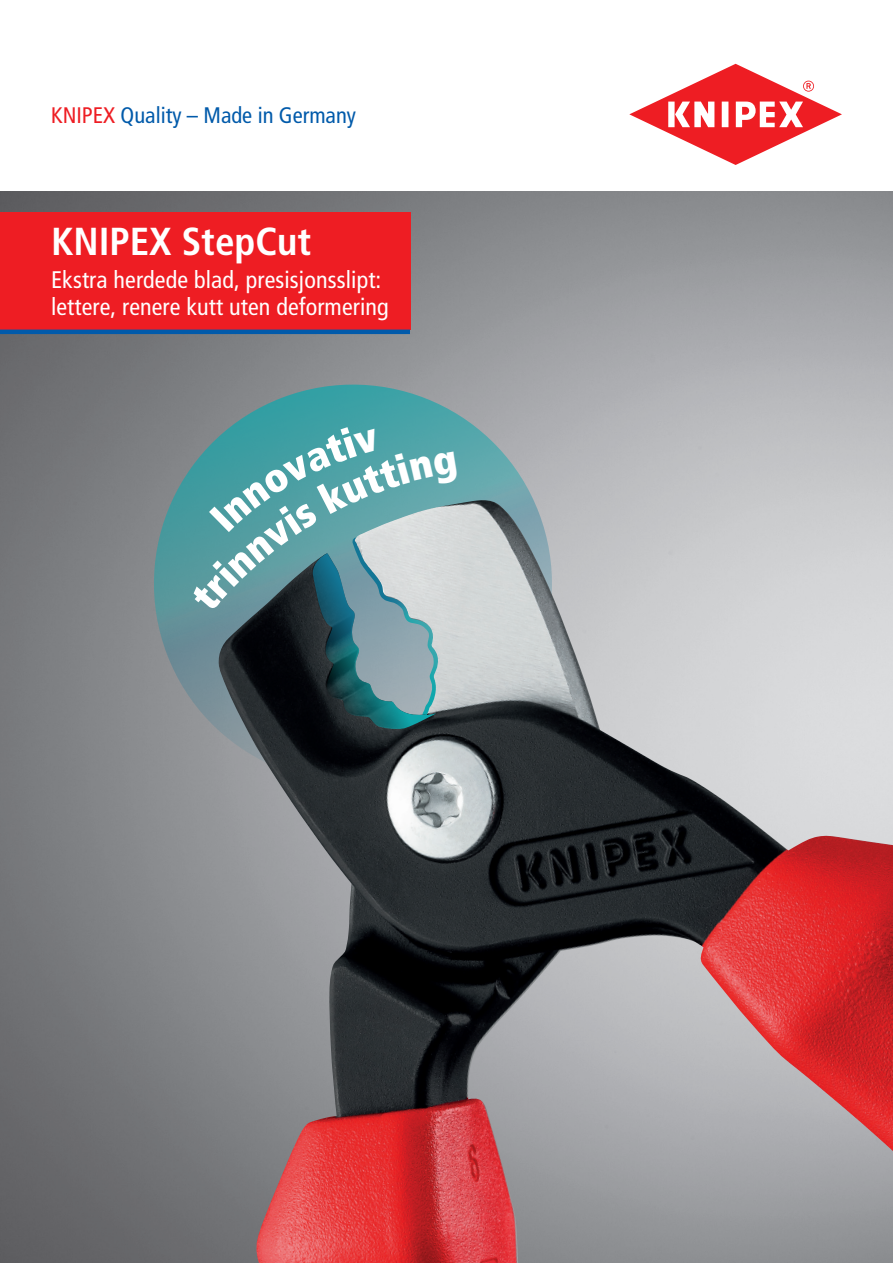
<style>
.page{position:relative;width:893px;height:1263px;background:#fff}
.page>*{position:absolute;margin:0;border:0;box-sizing:border-box;transform-origin:0 0}
.t1{font:700 condensed 39px "Frutiger LT Com";color:#fff}
.t2{font:condensed 24px/27px "Frutiger LT Com";letter-spacing:.005em;color:#fff}
.t3{font:condensed 22.5px "Frutiger LT Com";color:#015aaa}
.s1{color:#ee1d23}
</style>
<div class="page">
<img style="left:0;top:192px;width:893px;height:1071px">
<svg style="left:128px;top:359px;width:450px;height:450px"></svg>
<img style="left:217px;top:500px;width:676px;height:763px">
<div style="left:0;top:213px;width:410px;height:117px;background:#ee1d23"></div>
<hr style="left:0;top:330px;width:410px;height:4px;background:#015aaa">
<svg style="left:629px;top:64px;width:213px;height:101px"></svg>
<svg style="left:190px;top:427px;width:268px;height:303px"></svg>
<p class="t3" style="left:51px;top:102px;width:306px"><span class="s1">KNIPEX</span> Quality – Made in Germany</p>
<h1 class="t1" style="left:51px;top:218px;width:262px">KNIPEX StepCut</h1>
<p class="t2" style="left:51px;top:267px;width:339px">Ekstra herdede blad, presisjonsslipt: lettere, renere kutt uten deformering</p>
</div>
